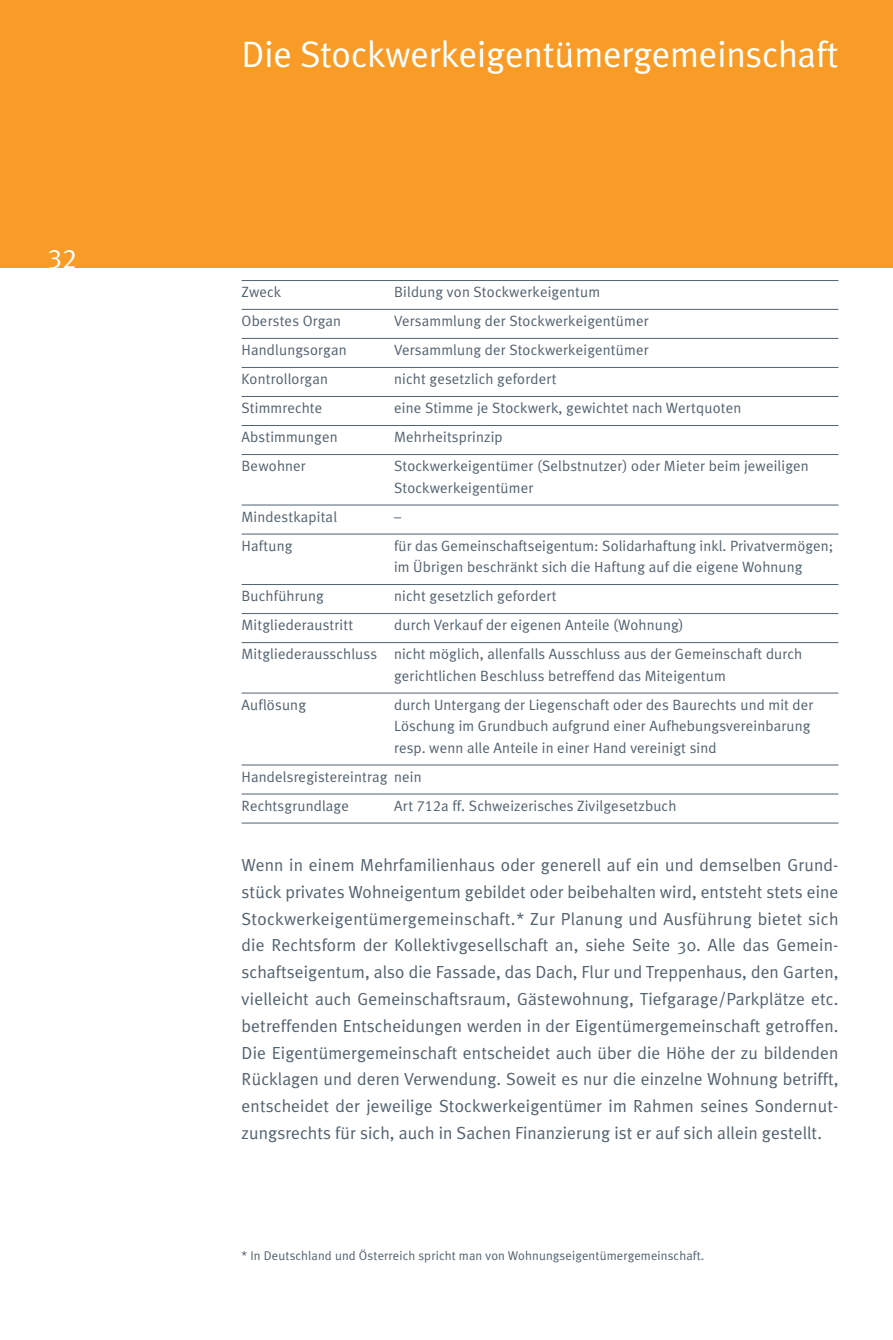
<style>
.page{position:relative;width:893px;height:1340px;background:#fff}
.page>*{position:absolute;margin:0;border:0;box-sizing:border-box;transform-origin:0 0}
.t1{font:36.75px "Meta Plus Normal";letter-spacing:-.005em;color:#fff}
.t2{font:27.12px "Meta Plus LF";color:#fff}
.t3{font:17.5px/26.8px "Meta Plus Normal";letter-spacing:.005em;color:#52626f;text-align:justify}
.t4{font:14.88px/21.3px "Meta Plus LF";letter-spacing:.01em;color:#52626f}
.t5{font:12.6px "Meta Plus LF";letter-spacing:.01em;color:#52626f}
</style>
<div class="page">
<div style="left:0;top:0;width:893px;height:268px;background:#f89c27"></div>
<hr style="left:242px;top:280px;width:596px;height:1px;background:#52626f">
<hr style="left:242px;top:309px;width:596px;height:1px;background:#52626f">
<hr style="left:242px;top:338px;width:596px;height:1px;background:#52626f">
<hr style="left:242px;top:367px;width:596px;height:1px;background:#52626f">
<hr style="left:242px;top:396px;width:596px;height:1px;background:#52626f">
<hr style="left:242px;top:425px;width:596px;height:1px;background:#52626f">
<hr style="left:242px;top:454px;width:596px;height:1px;background:#52626f">
<hr style="left:242px;top:504px;width:596px;height:1px;background:#52626f">
<hr style="left:242px;top:534px;width:596px;height:1px;background:#52626f">
<hr style="left:242px;top:584px;width:596px;height:1px;background:#52626f">
<hr style="left:242px;top:613px;width:596px;height:1px;background:#52626f">
<hr style="left:242px;top:642px;width:596px;height:1px;background:#52626f">
<hr style="left:242px;top:692px;width:596px;height:1px;background:#52626f">
<hr style="left:242px;top:764px;width:596px;height:1px;background:#52626f">
<hr style="left:242px;top:793px;width:596px;height:1px;background:#52626f">
<hr style="left:242px;top:822px;width:596px;height:1px;background:#52626f">
<h2 class="t2" style="left:48px;top:243px;width:31px">32</h2>
<h1 class="t1" style="left:242px;top:33px;width:598px">Die Stockwerkeigentümergemeinschaft</h1>
<p class="t4" style="left:242px;top:281px;width:41px">Zweck</p>
<p class="t4" style="left:394px;top:281px;width:207px">Bildung von Stockwerkeigentum</p>
<p class="t4" style="left:242px;top:310px;width:101px">Oberstes Organ</p>
<p class="t4" style="left:394px;top:310px;width:256px">Versammlung der Stockwerkeigentümer</p>
<p class="t4" style="left:242px;top:339px;width:107px">Handlungsorgan</p>
<p class="t4" style="left:394px;top:339px;width:256px">Versammlung der Stockwerkeigentümer</p>
<p class="t4" style="left:242px;top:368px;width:88px">Kontrollorgan</p>
<p class="t4" style="left:394px;top:368px;width:164px">nicht gesetzlich gefordert</p>
<p class="t4" style="left:242px;top:397px;width:82px">Stimmrechte</p>
<p class="t4" style="left:394px;top:397px;width:349px">eine Stimme je Stockwerk, gewichtet nach Wertquoten</p>
<p class="t4" style="left:242px;top:426px;width:98px">Abstimmungen</p>
<p class="t4" style="left:394px;top:426px;width:110px">Mehrheitsprinzip</p>
<p class="t4" style="left:242px;top:455px;width:66px">Bewohner</p>
<p class="t4" style="left:394px;top:455px;width:416px">Stockwerkeigentümer (Selbstnutzer) oder Mieter beim jeweiligen<br>Stockwerkeigentümer</p>
<p class="t4" style="left:242px;top:505px;width:97px">Mindestkapital</p>
<p class="t4" style="left:394px;top:505px;width:9px">–</p>
<p class="t4" style="left:242px;top:534px;width:52px">Haftung</p>
<p class="t4" style="left:394px;top:534px;width:441px">für das Gemeinschaftseigentum: Solidarhaftung inkl. Privatvermögen; im Übrigen beschränkt sich die Haftung auf die eigene Wohnung</p>
<p class="t4" style="left:242px;top:585px;width:84px">Buchführung</p>
<p class="t4" style="left:394px;top:585px;width:164px">nicht gesetzlich gefordert</p>
<p class="t4" style="left:242px;top:614px;width:113px">Mitgliederaustritt</p>
<p class="t4" style="left:242px;top:610px;width:562px;line-height:29.1px;text-indent:153px">durch Verkauf der eigenen Anteile (Wohnung)<br>Mitgliederausschluss nicht möglich, allenfalls Ausschluss aus der Gemeinschaft durch</p>
<p class="t4" style="left:394px;top:664px;width:333px">gerichtlichen Beschluss betreffend das Miteigentum</p>
<p class="t4" style="left:242px;top:693px;width:66px">Auflösung</p>
<p class="t4" style="left:394px;top:693px;width:421px">durch Untergang der Liegenschaft oder des Baurechts und mit der<br>Löschung im Grundbuch aufgrund einer Aufhebungsvereinbarung resp. wenn alle Anteile in einer Hand vereinigt sind</p>
<p class="t4" style="left:242px;top:761px;width:182px;line-height:29.1px">Handelsregistereintrag nein<br>Rechtsgrundlage</p>
<p class="t4" style="left:394px;top:794px;width:284px">Art 712a ff. Schweizerisches Zivilgesetzbuch</p>
<p class="t3" style="left:242px;top:851px;width:598px">Wenn in einem Mehrfamilienhaus oder generell auf ein und demselben Grund&shy;stück privates Wohneigentum gebildet oder beibehalten wird, entsteht stets eine Stockwerkeigentümergemeinschaft.* Zur Planung und Ausführung bietet sich die Rechtsform der Kollektivgesellschaft an, siehe Seite 30. Alle das Gemein&shy;schaftseigentum, also die Fassade, das Dach, Flur und Treppenhaus, den Garten, vielleicht auch Gemeinschaftsraum, Gästewohnung, Tiefgarage/Parkplätze etc. betreffenden Entscheidungen werden in der Eigentümergemeinschaft getroffen.<br>Die Eigentümergemeinschaft entscheidet auch über die Höhe der zu bildenden Rücklagen und deren Verwendung. Soweit es nur die einzelne Wohnung betrifft, entscheidet der jeweilige Stockwerkeigentümer im Rahmen seines Sondernut&shy;zungsrechts für sich, auch in Sachen Finanzierung ist er auf sich allein gestellt.</p>
<p class="t5" style="left:242px;top:1247px;width:464px">* In Deutschland und Österreich spricht man von Wohnungseigentümergemeinschaft.</p>
</div>
